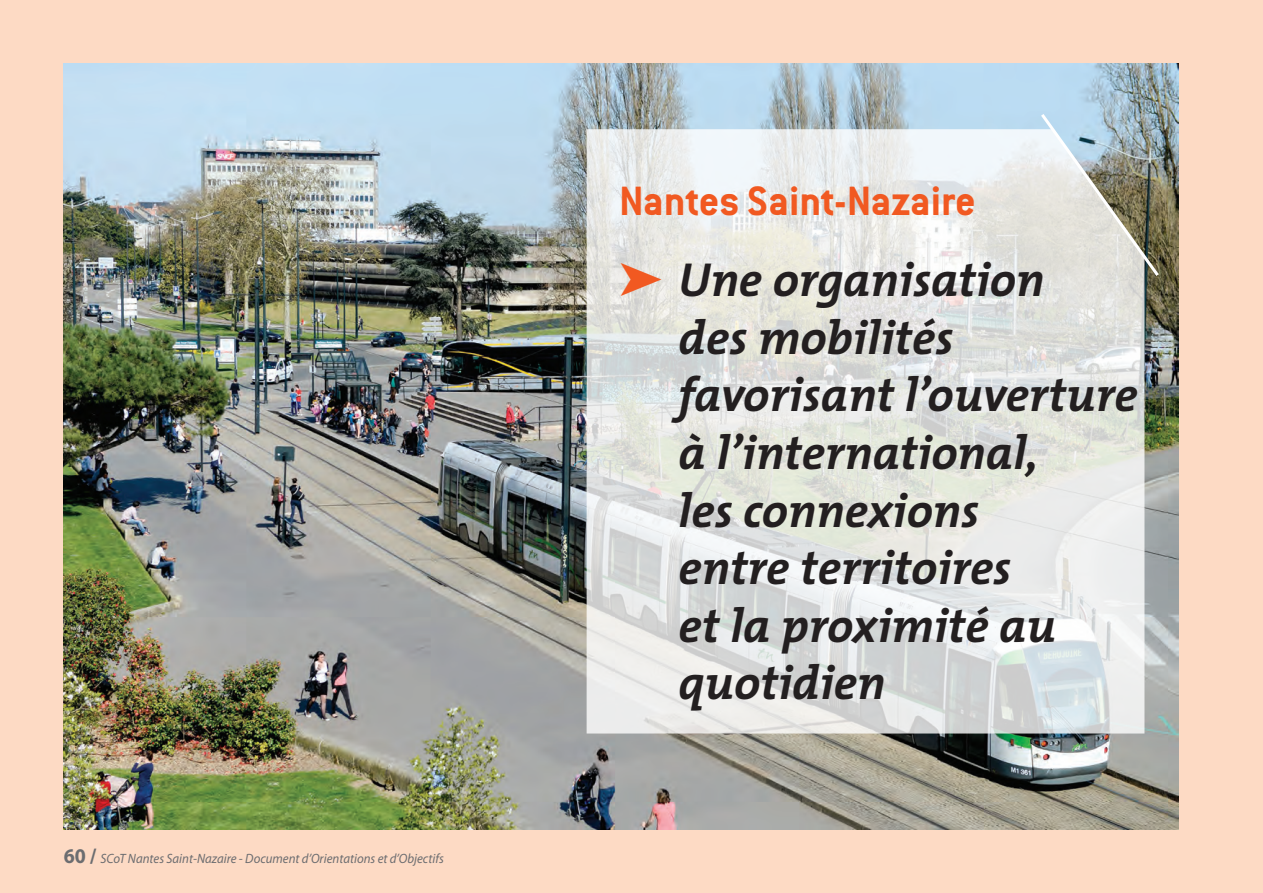
<style>
.page{position:relative;width:1263px;height:893px;background:#fddac4}
.page>*{position:absolute;margin:0;border:0;box-sizing:border-box;transform-origin:0 0}
.t1{font:italic 700 48px/57.6px "The Mix";color:#231f20}
.t2{font:700 45px "Conduit ITC";letter-spacing:-.02em;color:#f15921}
.t3{font:italic 13.5px "Myriad Pro";color:#6c6d70;scale:.95 1}
.s1{font-family:"Myriad";font-weight:700;font-style:normal;font-size:21px}
.s2{color:#f15921}
</style>
<div class="page">
<img style="left:64px;top:64px;width:1115px;height:765px">
<svg style="left:587px;top:129px;width:557px;height:604px;background:#e3e5e2"></svg>
<img style="left:1038px;top:111px;width:124px;height:168px">
<p class="t3" style="left:64px;top:850px;width:401px"><span class="s1">60 /</span> SCoT Nantes Saint-Nazaire - Document d’Orientations et d’Objectifs</p>
<p class="t2" style="left:619px;top:174px;width:358px">Nantes Saint-Nazaire</p>
<p class="t1" style="left:679px;top:250px;width:460px;text-indent:-60px"><span class="s2">➤</span> Une organisation<br>des mobilités favorisant l’ouverture à l’international,<br>les connexions<br>entre territoires<br>et la proximité au quotidien</p>
</div>
